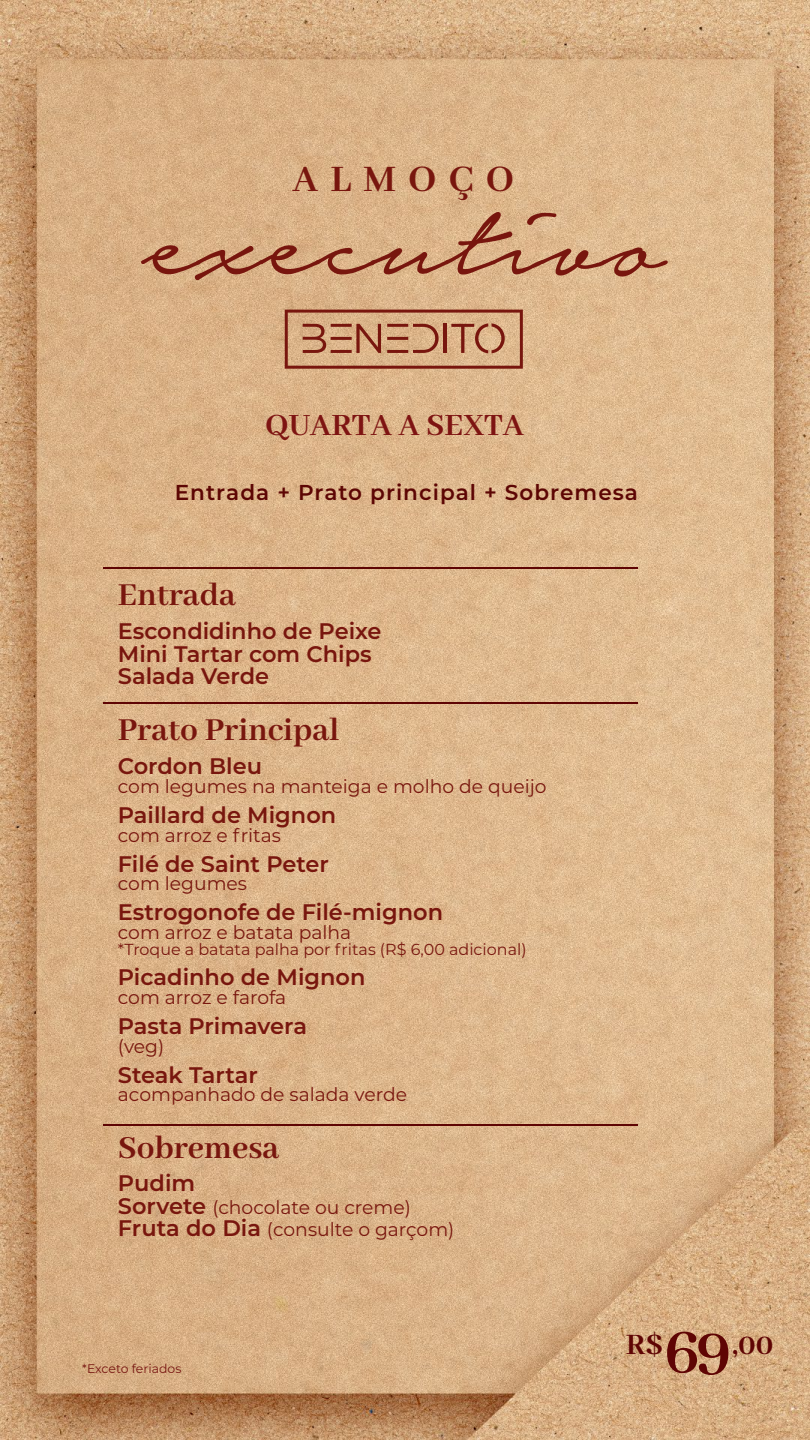
<style>
.page{position:relative;width:810px;height:1440px;background:#fff}
.page>*{position:absolute;margin:0;border:0;box-sizing:border-box;transform-origin:0 0}
.t1{font:157.43px "Notera Personal Use Only";color:#78160e}
.t2{font:700 41.25px "Abhaya Libre";letter-spacing:.3em;color:#78160e}
.t3{font:700 35.25px "Abhaya Libre";color:#78160e}
.t4{font:700 34.12px "Abhaya Libre";color:#7e1412}
.t5{font:700 32.7px "Abhaya Libre";color:#5f0504}
.t6{font:600 22.5px/22.5px "Montserrat";color:#78160e}
.t7{font:600 21.52px "Montserrat";letter-spacing:.05em;color:#5d0604}
.t8{font:18.75px/22.5px "Montserrat";color:#78160e}
.t9{font:15.98px "Montserrat";color:#78160e}
.t10{font:12.45px "Montserrat";letter-spacing:-.005em;color:#781611}
.s1{font-weight:600;font-size:22.5px}
.s2{font-size:67.8px}
</style>
<div class="page">
<img style="left:0;top:0;width:810px;height:1440px">
<svg style="left:285px;top:310px;width:238px;height:59px;background:#c48f6d"></svg>
<hr style="left:103px;top:567px;width:535px;height:1px;background:#5e0504">
<hr style="left:103px;top:702px;width:535px;height:2px;background:#5e0504">
<hr style="left:103px;top:1124px;width:535px;height:2px;background:#5e0504">
<h2 class="t2" style="left:293px;top:156px;width:223px">ALMOÇO</h2>
<h1 class="t1" style="left:142px;top:163px;width:525px">executivo</h1>
<h3 class="t4" style="left:265px;top:406px;width:260px">QUARTA A SEXTA</h3>
<p class="t7" style="left:175px;top:477px;width:465px">Entrada + Prato principal + Sobremesa</p>
<h3 class="t3" style="left:118px;top:576px;width:120px">Entrada</h3>
<p class="t6" style="left:118px;top:619px;width:265px">Escondidinho de Peixe<br>Mini Tartar com Chips<br>Salada Verde</p>
<h3 class="t3" style="left:118px;top:711px;width:223px">Prato Principal</h3>
<p class="t6" style="left:118px;top:754px;width:146px">Cordon Bleu</p>
<p class="t8" style="left:118px;top:774px;width:430px">com legumes na manteiga e molho de queijo</p>
<p class="t6" style="left:118px;top:803px;width:220px">Paillard de Mignon</p>
<p class="t8" style="left:118px;top:823px;width:165px">com arroz e fritas</p>
<p class="t6" style="left:118px;top:851px;width:213px">Filé de Saint Peter</p>
<p class="t8" style="left:118px;top:872px;width:131px">com legumes</p>
<p class="t6" style="left:118px;top:900px;width:327px">Estrogonofe de Filé-mignon</p>
<p class="t8" style="left:118px;top:921px;width:235px">com arroz e batata palha</p>
<p class="t9" style="left:118px;top:938px;width:410px">*Troque a batata palha por fritas (R$ 6,00 adicional)</p>
<p class="t6" style="left:118px;top:965px;width:249px">Picadinho de Mignon</p>
<p class="t8" style="left:118px;top:985px;width:170px">com arroz e farofa</p>
<p class="t6" style="left:118px;top:1014px;width:191px">Pasta Primavera</p>
<p class="t8" style="left:118px;top:1034px;width:48px">(veg)</p>
<p class="t6" style="left:118px;top:1062px;width:142px">Steak Tartar</p>
<p class="t8" style="left:118px;top:1083px;width:291px">acompanhado de salada verde</p>
<h3 class="t3" style="left:118px;top:1128px;width:163px">Sobremesa</h3>
<p class="t6" style="left:118px;top:1171px;width:79px">Pudim</p>
<p class="t8" style="left:118px;top:1195px;width:338px"><span class="s1">Sorvete</span> (chocolate ou creme)<br><span class="s1">Fruta do Dia</span> (consulte o garçom)</p>
<p class="t10" style="left:82px;top:1360px;width:101px">*Exceto feriados</p>
<h3 class="t5" style="left:626px;top:1326px;width:149px">R$<span class="s2">69</span>,00</h3>
</div>
